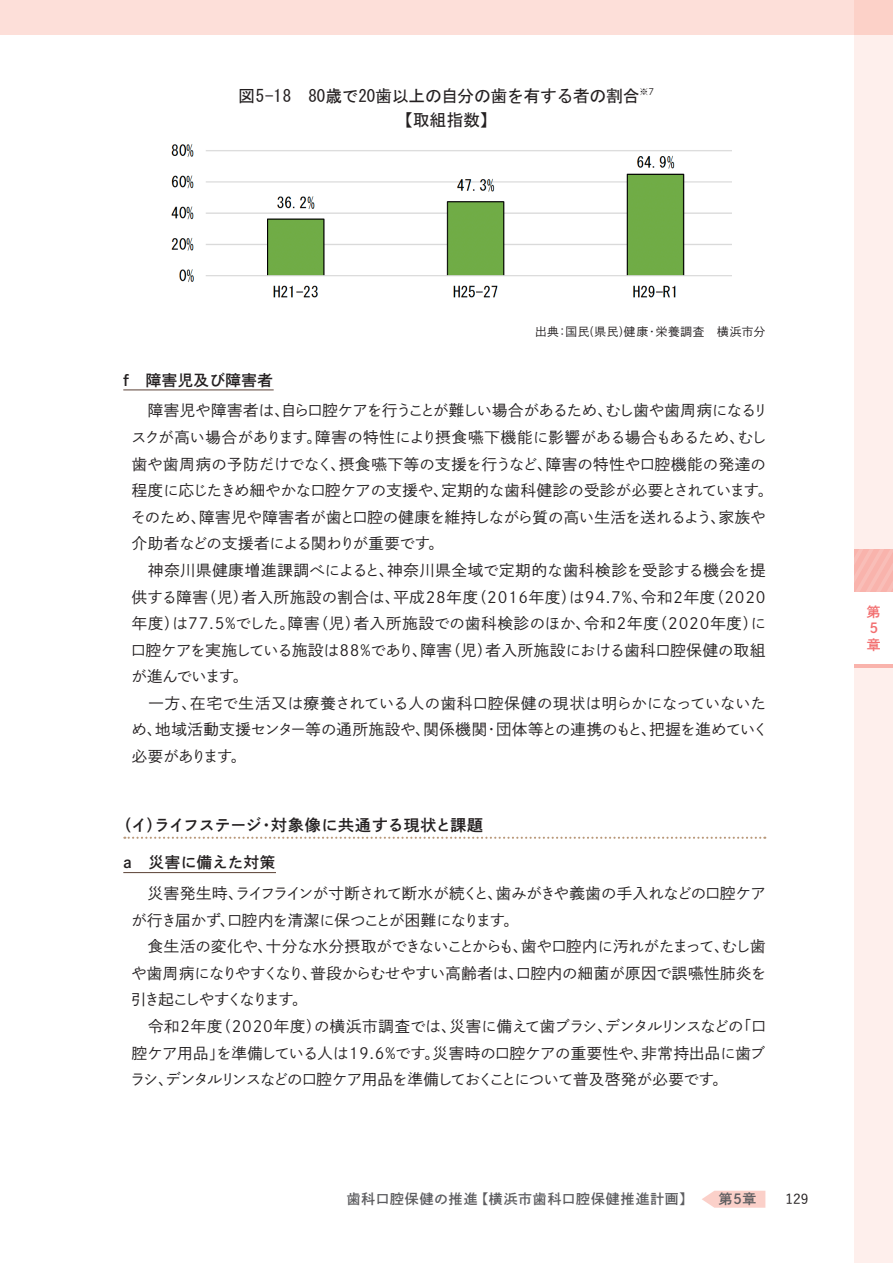
<style>
.page{position:relative;width:893px;height:1263px;background:#fff}
.page>*{position:absolute;margin:0;border:0;box-sizing:border-box;transform-origin:0 0}
.t1{font:16.95px "MS Gothic";letter-spacing:-.02em;color:#231f20}
.t2{font:15.9px "P Shuei Go Gin Std N B";letter-spacing:.005em;color:#231f20}
.t3{font:15.45px/26.5px "P Shuei Go Gin Std N L";letter-spacing:.01em;color:#231f20}
.t4{font:15.45px/26.5px "P Shuei Go Gin Std N L";letter-spacing:-.02em;color:#231f20}
.t5{font:15.45px "P Shuei Go Gin Std N B";letter-spacing:.04em;color:#231f20}
.t6{font:13.8px "P Shuei Go Gin Std N B";letter-spacing:.065em;color:#5c5c5f}
.t7{font:13.8px/16.5px "P Shuei Go Gin Std N B";color:#f26e6f}
.t8{font:500 13.8px "Yu Go Pr 6 N";color:#231f20}
.t9{font:11.7px "P Shuei Go Gin Std N L";letter-spacing:.06em;color:#231f20}
.t10{font:9px "P Shuei Go Gin Std N L";color:#231f20}
</style>
<div class="page">
<div style="left:855px;top:668px;width:38px;height:595px;background:#feefec"></div>
<div style="left:855px;top:0;width:38px;height:549px;background:#feefec"></div>
<svg style="left:855px;top:549px;width:38px;height:42px;background:#f9b7b0"></svg>
<hr style="left:855px;top:664px;width:38px;height:4px;background:#f9b3ac">
<div style="left:0;top:0;width:893px;height:34px;background:#fddfd9"></div>
<svg style="left:702px;top:1191px;width:63px;height:17px"></svg>
<hr style="left:123px;top:389px;width:151px;height:1px;background:#644c41">
<svg style="left:124px;top:837px;width:641px;height:2px"></svg>
<hr style="left:123px;top:872px;width:153px;height:1px;background:#644c41">
<img style="left:171px;top:144px;width:560px;height:154px">
<p class="t1" style="left:238px;top:88px;width:403px">図5-18　80歳で20歯以上の自分の歯を有する者の割合</p>
<p class="t10" style="left:639px;top:85px;width:18px">※７</p>
<p class="t1" style="left:396px;top:111px;width:102px">【取組指数】</p>
<p class="t9" style="left:535px;top:323px;width:232px">出典：国民(県民)健康・栄養調査　横浜市分</p>
<p class="t5" style="left:123px;top:369px;width:151px">f　障害児及び障害者</p>
<p class="t3" style="left:131px;top:397px;width:644px">　障害児や障害者は、自ら口腔ケアを行うことが難しい場合があるため、むし歯や歯周病になるリスクが高い場合があります。障害の特性により摂食嚥下機能に影響がある場合もあるため、むし歯や歯周病の予防だけでなく、摂食嚥下等の支援を行うなど、障害の特性や口腔機能の発達の程度に応じたきめ細やかな口腔ケアの支援や、定期的な歯科健診の受診が必要とされています。そのため、障害児や障害者が歯と口腔の健康を維持しながら質の高い生活を送れるよう、家族や介助者などの支援者による関わりが重要です。<br>　神奈川県健康増進課調べによると、神奈川県全域で定期的な歯科検診を受診する機会を提供する障害（児）者入所施設の割合は、平成28年度（2016年度）は94.7％、令和２年度（2020年度）は77.5％でした。障害（児）者入所施設での歯科検診のほか、令和２年度（2020年度）に口腔ケアを実施している施設は88％であり、障害（児）者入所施設における歯科口腔保健の取組が進んでいます。<br>　一方、在宅で生活又は療養されている人の歯科口腔保健の現状は明らかになっていないため、地域活動支援センター等の通所施設や、関係機関・団体等との連携のもと、把握を進めていく必要があります。</p>
<p class="t2" style="left:115px;top:813px;width:369px">（イ）ライフステージ・対象像に共通する現状と課題</p>
<p class="t5" style="left:123px;top:852px;width:154px">a　災害に備えた対策</p>
<p class="t4" style="left:130px;top:880px;width:638px">　災害発生時、ライフラインが寸断されて断水が続くと、歯みがきや義歯の手入れなどの口腔ケアが行き届かず、口腔内を清潔に保つことが困難になります。<br>　食生活の変化や、十分な水分摂取ができないことからも、歯や口腔内に汚れがたまって、むし歯や歯周病になりやすくなり、普段からむせやすい高齢者は、口腔内の細菌が原因で誤嚥性肺炎を引き起こしやすくなります。<br>　令和２年度（2020年度）の横浜市調査では、災害に備えて歯ブラシ、デンタルリンスなどの「口腔ケア用品」を準備している人は19.6％です。災害時の口腔ケアの重要性や、非常持出品に歯ブラシ、デンタルリンスなどの口腔ケア用品を準備しておくことについて普及啓発が必要です。</p>
<p class="t6" style="left:347px;top:1190px;width:348px">歯科口腔保健の推進【横浜市歯科口腔保健推進計画】</p>
<p class="t6" style="left:719px;top:1190px;width:39px">第5章</p>
<p class="t8" style="left:786px;top:1186px;width:25px">129</p>
<p class="t7" style="left:867px;top:603px;width:15px">第<br>5章</p>
</div>
